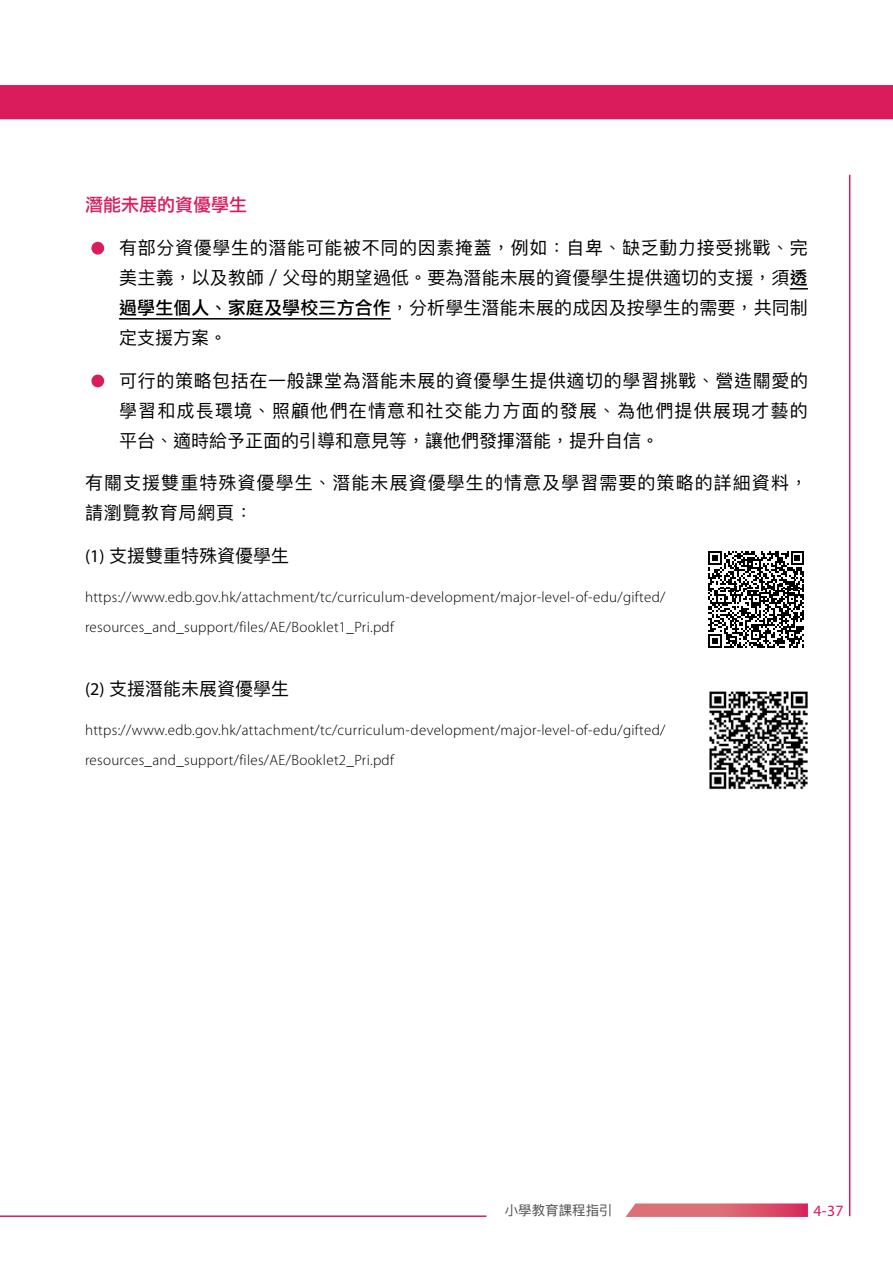
<style>
.page{position:relative;width:893px;height:1263px;background:#fff}
.page>*{position:absolute;margin:0;border:0;box-sizing:border-box;transform-origin:0 0}
.內文-列點段_1{font:18px/30px "Ping Fang HK Regular";letter-spacing:.01em;color:#000;text-align:justify}
.內文-列點段_1-2{font:18px/30px "Ping Fang HK Regular";letter-spacing:.06em;color:#000}
.內文-列點段_1-3{font:18px "DF Li Hei Md WIN BF";color:#da1c5c}
.t1{font:15.75px "Myriad Pro";color:#da1c5c}
.內文-列點段_1-4{font:300 15px "Myriad Pro";letter-spacing:.02em;color:#000}
.t2{font:13.5px "Ping Fang HK Regular";color:#4d4d4f}
.s1{font-family:"DF Li Hei Md WIN BF"}
.s2{font-family:"Myriad Pro"}
</style>
<div class="page">
<hr style="left:849px;top:175px;width:1px;height:1041px;background:#da1c5c">
<hr style="left:0;top:1215px;width:486px;height:2px;background:#da1c5c">
<div style="left:0;top:85px;width:893px;height:34px;background:#da1c5c"></div>
<svg style="left:625px;top:1203px;width:183px;height:14px;background:#de6879"></svg>
<svg style="left:790px;top:288px;width:18px;height:2px"></svg>
<hr style="left:119px;top:318px;width:272px;height:2px;background:#000">
<div style="left:91px;top:242px;width:13px;height:13px;background:#da1c5c;border-radius:50%"></div>
<div style="left:91px;top:375px;width:13px;height:12px;background:#da1c5c;border-radius:50%"></div>
<svg style="left:708px;top:551px;width:96px;height:96px"></svg>
<img style="left:709px;top:691px;width:99px;height:98px">
<p class="內文-列點段_1-3" style="left:85px;top:196px;width:163px">潛能未展的資優學生</p>
<p class="內文-列點段_1" style="left:119px;top:233px;width:690px">有部分資優學生的潛能可能被不同的因素掩蓋，例如：自卑、缺乏動力接受挑戰、完美主義，以及教師／父母的期望過低。要為潛能未展的資優學生提供適切的支援，須<span class="s1">透過學生個人、家庭及學校三方合作</span>，分析學生潛能未展的成因及按學生的需要，共同制定支援方案。</p>
<p class="內文-列點段_1" style="left:119px;top:365px;width:691px">可行的策略包括在一般課堂為潛能未展的資優學生提供適切的學習挑戰、營造關愛的學習和成長環境、照顧他們在情意和社交能力方面的發展、為他們提供展現才藝的平台、適時給予正面的引導和意見等，讓他們發揮潛能，提升自信。</p>
<p class="內文-列點段_1-2" style="left:85px;top:468px;width:724px">有關支援雙重特殊資優學生、潛能未展資優學生的情意及學習需要的策略的詳細資料，請瀏覽教育局網頁：</p>
<p class="內文-列點段_1" style="left:85px;top:541px;width:205px"><span class="s2">(1)</span> 支援雙重特殊資優學生</p>
<p class="內文-列點段_1-4" style="left:85px;top:588px;width:582px">https://www.edb.gov.hk/attachment/tc/curriculum-development/major-level-of-edu/gifted/</p>
<p class="內文-列點段_1-4" style="left:85px;top:618px;width:310px">resources_and_support/files/AE/Booklet1_Pri.pdf</p>
<p class="內文-列點段_1" style="left:85px;top:674px;width:205px"><span class="s2">(2)</span> 支援潛能未展資優學生</p>
<p class="內文-列點段_1-4" style="left:85px;top:721px;width:582px">https://www.edb.gov.hk/attachment/tc/curriculum-development/major-level-of-edu/gifted/</p>
<p class="內文-列點段_1-4" style="left:85px;top:751px;width:310px">resources_and_support/files/AE/Booklet2_Pri.pdf</p>
<p class="t2" style="left:505px;top:1202px;width:109px">小學教育課程指引</p>
<p class="t1" style="left:813px;top:1201px;width:32px">4-37</p>
</div>
